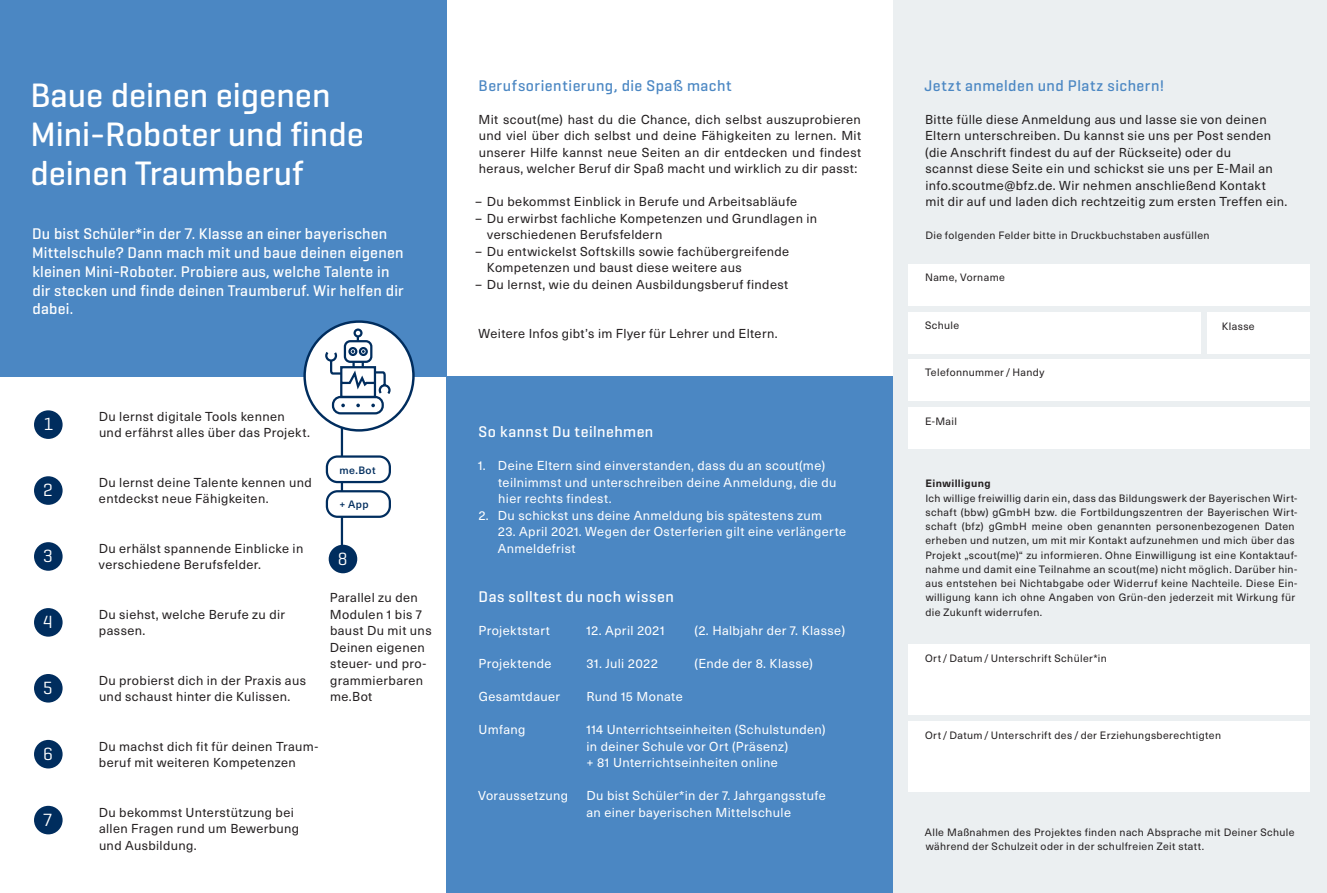
<style>
.page{position:relative;width:1327px;height:893px;background:#fff}
.page>*{position:absolute;margin:0;border:0;box-sizing:border-box;transform-origin:0 0}
.GG_23_Pt__Medium__We{font:500 34.5px/39px "Geogrotesque";color:#fff}
.NHU_8_5_Pt__Schwarz{font:18px "Geogrotesque";color:#fff}
.GG_10_5_Pt__Medium{font:500 15.75px/18.8px "Geogrotesque";letter-spacing:.015em;color:#fff}
.NHU_8_5_Pt__Schwarz-2{font:500 15.75px "Geogrotesque";letter-spacing:.03em;color:#4b87c3}
.NHU_8_5_Pt__Schwarz-3{font:500 15.75px "Geogrotesque";letter-spacing:.03em;color:#fff}
.NHU_8_5_Pt__Schwarz-4{font:12.75px/16.5px "Neue Haas Unica Pro";letter-spacing:.03em;color:#231f20}
.NHU_8_5_Pt__Schwarz-5{font:12.75px/16.5px "Neue Haas Unica Pro";letter-spacing:.03em;color:#fff}
.NHU_8_5_Pt__Schwarz-6{font:10.5px/14.2px "Neue Haas Unica Pro";letter-spacing:.035em;color:#231f20}
.NHU_8_5_Pt__Schwarz-7{font:700 10.5px "Neue Haas Unica Pro";letter-spacing:.035em;color:#231f20}
.NHU_8_5_Pt__Schwarz-8{font:500 10.5px "Neue Haas Unica Pro";letter-spacing:.04em;color:#002d5e}
</style>
<div class="page">
<div style="left:893px;top:0;width:434px;height:893px;background:#ebeff1"></div>
<div style="left:0;top:0;width:446px;height:376px;background:#4b87c3"></div>
<div style="left:446px;top:376px;width:447px;height:517px;background:#4b87c3"></div>
<div style="left:34px;top:410px;width:29px;height:29px;background:#002d5e;border-radius:50%"></div>
<div style="left:34px;top:476px;width:29px;height:29px;background:#002d5e;border-radius:50%"></div>
<div style="left:34px;top:542px;width:29px;height:29px;background:#002d5e;border-radius:50%"></div>
<div style="left:34px;top:608px;width:29px;height:29px;background:#002d5e;border-radius:50%"></div>
<div style="left:34px;top:674px;width:29px;height:29px;background:#002d5e;border-radius:50%"></div>
<div style="left:34px;top:740px;width:29px;height:28px;background:#002d5e;border-radius:50%"></div>
<div style="left:34px;top:806px;width:29px;height:28px;background:#002d5e;border-radius:50%"></div>
<div style="left:305px;top:322px;width:108px;height:108px;background:#fff;border-radius:50%"></div>
<div style="left:303px;top:320px;width:112px;height:112px;border:2px solid #002d5e;border-radius:50%"></div>
<svg style="left:324px;top:327px;width:68px;height:88px"></svg>
<hr style="left:341px;top:428px;width:2px;height:121px;background:#002d5e">
<div style="left:329px;top:545px;width:28px;height:28px;background:#002d5e;border-radius:50%"></div>
<div style="left:327px;top:457px;width:63px;height:25px;background:#fff;border-radius:11px"></div>
<div style="left:326px;top:455px;width:65px;height:28px;border:2px solid #002d5e;border-radius:11px"></div>
<div style="left:327px;top:491px;width:63px;height:26px;background:#fff;border-radius:11px"></div>
<div style="left:326px;top:490px;width:65px;height:28px;border:2px solid #002d5e;border-radius:11px"></div>
<div style="left:908px;top:264px;width:402px;height:42px;background:#fff"></div>
<div style="left:908px;top:359px;width:402px;height:42px;background:#fff"></div>
<div style="left:908px;top:312px;width:293px;height:41px;background:#fff"></div>
<div style="left:1207px;top:312px;width:103px;height:41px;background:#fff"></div>
<div style="left:908px;top:407px;width:402px;height:42px;background:#fff"></div>
<div style="left:908px;top:644px;width:402px;height:71px;background:#fff"></div>
<div style="left:908px;top:721px;width:402px;height:71px;background:#fff"></div>
<p class="GG_23_Pt__Medium__We" style="left:30px;top:75px;width:335px">Baue deinen eigenen<br>Mini-Roboter und finde deinen Traumberuf</p>
<p class="GG_10_5_Pt__Medium" style="left:32px;top:224px;width:373px">Du bist Schüler*in der 7. Klasse an einer bayerischen Mittelschule? Dann mach mit und baue deinen eigenen kleinen Mini-Roboter. Probiere aus, welche Talente in dir stecken und finde deinen Traumberuf. Wir helfen dir dabei.</p>
<p class="NHU_8_5_Pt__Schwarz" style="left:44px;top:413px;width:10px">1</p>
<p class="NHU_8_5_Pt__Schwarz" style="left:43px;top:479px;width:11px">2</p>
<p class="NHU_8_5_Pt__Schwarz" style="left:43px;top:545px;width:11px">3</p>
<p class="NHU_8_5_Pt__Schwarz" style="left:43px;top:611px;width:11px">4</p>
<p class="NHU_8_5_Pt__Schwarz" style="left:43px;top:676px;width:11px">5</p>
<p class="NHU_8_5_Pt__Schwarz" style="left:43px;top:742px;width:11px">6</p>
<p class="NHU_8_5_Pt__Schwarz" style="left:43px;top:808px;width:10px">7</p>
<p class="NHU_8_5_Pt__Schwarz-4" style="left:99px;top:408px;width:188px">Du lernst digitale Tools kennen</p>
<p class="NHU_8_5_Pt__Schwarz-4" style="left:99px;top:425px;width:212px">und erfährst alles über das Projekt.</p>
<p class="NHU_8_5_Pt__Schwarz-4" style="left:99px;top:474px;width:215px">Du lernst deine Talente kennen und entdeckst neue Fähigkeiten.</p>
<p class="NHU_8_5_Pt__Schwarz-4" style="left:99px;top:540px;width:206px">Du erhälst spannende Einblicke in verschiedene Berufsfelder.</p>
<p class="NHU_8_5_Pt__Schwarz-4" style="left:99px;top:606px;width:188px">Du siehst, welche Berufe zu dir passen.</p>
<p class="NHU_8_5_Pt__Schwarz-4" style="left:99px;top:672px;width:209px">Du probierst dich in der Praxis aus</p>
<p class="NHU_8_5_Pt__Schwarz-4" style="left:99px;top:689px;width:193px">und schaust hinter die Kulissen.</p>
<p class="NHU_8_5_Pt__Schwarz-8" style="left:339px;top:464px;width:38px">me.Bot</p>
<p class="NHU_8_5_Pt__Schwarz-8" style="left:339px;top:498px;width:31px">+ App</p>
<p class="NHU_8_5_Pt__Schwarz" style="left:338px;top:547px;width:11px">8</p>
<p class="NHU_8_5_Pt__Schwarz-4" style="left:330px;top:590px;width:103px">Parallel zu den<br>Modulen 1 bis 7 baust Du mit uns<br>Deinen eigenen steuer- und pro&shy;grammierbaren me.Bot</p>
<p class="NHU_8_5_Pt__Schwarz-4" style="left:99px;top:738px;width:221px">Du machst dich fit für deinen Traum&shy;beruf mit weiteren Kompetenzen</p>
<p class="NHU_8_5_Pt__Schwarz-4" style="left:99px;top:804px;width:202px">Du bekommst Unterstützung bei allen Fragen rund um Bewerbung und Ausbildung.</p>
<p class="NHU_8_5_Pt__Schwarz-2" style="left:478px;top:76px;width:255px">Berufsorientierung, die Spaß macht</p>
<p class="NHU_8_5_Pt__Schwarz-4" style="left:478px;top:111px;width:384px;text-align:justify">Mit scout(me) hast du die Chance, dich selbst auszuprobieren und viel über dich selbst und deine Fähigkeiten zu lernen. Mit unserer Hilfe kannst neue Seiten an dir entdecken und findest heraus, welcher Beruf dir Spaß macht und wirklich zu dir passt:</p>
<p class="NHU_8_5_Pt__Schwarz-4" style="left:475px;top:194px;width:323px">– Du bekommst Einblick in Berufe und Arbeitsabläufe</p>
<p class="NHU_8_5_Pt__Schwarz-4" style="left:487px;top:210px;width:331px;text-indent:-12px">– Du erwirbst fachliche Kompetenzen und Grundlagen in verschiedenen Berufsfeldern</p>
<p class="NHU_8_5_Pt__Schwarz-4" style="left:475px;top:243px;width:315px">– Du entwickelst Softskills sowie fachübergreifende</p>
<p class="NHU_8_5_Pt__Schwarz-4" style="left:487px;top:260px;width:256px">Kompetenzen und baust diese weitere aus</p>
<p class="NHU_8_5_Pt__Schwarz-4" style="left:475px;top:276px;width:314px">– Du lernst, wie du deinen Ausbildungsberuf findest</p>
<p class="NHU_8_5_Pt__Schwarz-4" style="left:478px;top:326px;width:301px">Weitere Infos gibt’s im Flyer für Lehrer und Eltern.</p>
<p class="NHU_8_5_Pt__Schwarz-3" style="left:478px;top:422px;width:176px">So kannst Du teilnehmen</p>
<p class="NHU_8_5_Pt__Schwarz-5" style="left:498px;top:458px;width:340px;text-indent:-20px">1. Deine Eltern sind einverstanden, dass du an scout(me) teilnimmst und unterschreiben deine Anmeldung, die du hier rechts findest.</p>
<p class="NHU_8_5_Pt__Schwarz-5" style="left:478px;top:507px;width:345px">2. Du schickst uns deine Anmeldung bis spätestens zum</p>
<p class="NHU_8_5_Pt__Schwarz-5" style="left:498px;top:524px;width:350px">23. April 2021. Wegen der Osterferien gilt eine verlängerte<br>Anmeldefrist</p>
<p class="NHU_8_5_Pt__Schwarz-3" style="left:478px;top:587px;width:197px">Das solltest du noch wissen</p>
<p class="NHU_8_5_Pt__Schwarz-5" style="left:478px;top:623px;width:73px">Projektstart</p>
<p class="NHU_8_5_Pt__Schwarz-5" style="left:586px;top:623px;width:80px">12. April 2021</p>
<p class="NHU_8_5_Pt__Schwarz-5" style="left:694px;top:623px;width:152px">(2. Halbjahr der 7. Klasse)</p>
<p class="NHU_8_5_Pt__Schwarz-5" style="left:478px;top:656px;width:75px">Projektende</p>
<p class="NHU_8_5_Pt__Schwarz-5" style="left:586px;top:656px;width:73px">31. Juli 2022</p>
<p class="NHU_8_5_Pt__Schwarz-5" style="left:694px;top:656px;width:120px">(Ende der 8. Klasse)</p>
<p class="NHU_8_5_Pt__Schwarz-5" style="left:479px;top:689px;width:83px">Gesamtdauer</p>
<p class="NHU_8_5_Pt__Schwarz-5" style="left:586px;top:689px;width:98px">Rund 15 Monate</p>
<p class="NHU_8_5_Pt__Schwarz-5" style="left:478px;top:722px;width:49px">Umfang</p>
<p class="NHU_8_5_Pt__Schwarz-5" style="left:586px;top:722px;width:241px">114 Unterrichtseinheiten (Schulstunden) in deiner Schule vor Ort (Präsenz)</p>
<p class="NHU_8_5_Pt__Schwarz-5" style="left:586px;top:755px;width:193px">+ 81 Unterrichtseinheiten online</p>
<p class="NHU_8_5_Pt__Schwarz-5" style="left:478px;top:788px;width:91px">Voraussetzung</p>
<p class="NHU_8_5_Pt__Schwarz-5" style="left:586px;top:788px;width:241px">Du bist Schüler*in der 7. Jahrgangsstufe an einer bayerischen Mittelschule</p>
<p class="NHU_8_5_Pt__Schwarz-2" style="left:924px;top:76px;width:241px">Jetzt anmelden und Platz sichern!</p>
<p class="NHU_8_5_Pt__Schwarz-4" style="left:925px;top:111px;width:364px">Bitte fülle diese Anmeldung aus und lasse sie von deinen Eltern unterschreiben. Du kannst sie uns per Post senden (die Anschrift findest du auf der Rückseite) oder du<br>scannst diese Seite ein und schickst sie uns per E-Mail an info.scoutme@bfz.de. Wir nehmen anschließend Kontakt mit dir auf und laden dich rechtzeitig zum ersten Treffen ein.</p>
<p class="NHU_8_5_Pt__Schwarz-6" style="left:925px;top:229px;width:286px">Die folgenden Felder bitte in Druckbuchstaben ausfüllen</p>
<p class="NHU_8_5_Pt__Schwarz-6" style="left:925px;top:271px;width:81px">Name, Vorname</p>
<p class="NHU_8_5_Pt__Schwarz-6" style="left:925px;top:318px;width:36px">Schule</p>
<p class="NHU_8_5_Pt__Schwarz-6" style="left:1221px;top:319px;width:34px">Klasse</p>
<p class="NHU_8_5_Pt__Schwarz-6" style="left:925px;top:365px;width:121px">Telefonnummer / Handy</p>
<p class="NHU_8_5_Pt__Schwarz-6" style="left:925px;top:414px;width:33px">E-Mail</p>
<p class="NHU_8_5_Pt__Schwarz-7" style="left:925px;top:477px;width:67px">Einwilligung</p>
<p class="NHU_8_5_Pt__Schwarz-6" style="left:925px;top:491px;width:373px">Ich willige freiwillig darin ein, dass das Bildungswerk der Bayerischen Wirt&shy;schaft (bbw) gGmbH bzw. die Fortbildungszentren der Bayerischen Wirt&shy;schaft (bfz) gGmbH meine oben genannten personenbezogenen Daten erheben und nutzen, um mit mir Kontakt aufzunehmen und mich über das Projekt „scout(me)“ zu informieren. Ohne Einwilligung ist eine Kontaktauf&shy;nahme und damit eine Teilnahme an scout(me) nicht möglich. Darüber hin&shy;aus entstehen bei Nichtabgabe oder Widerruf keine Nachteile. Diese Ein&shy;willigung kann ich ohne Angaben von Grün-den jederzeit mit Wirkung für die Zukunft widerrufen.</p>
<p class="NHU_8_5_Pt__Schwarz-6" style="left:925px;top:651px;width:183px">Ort / Datum / Unterschrift Schüler*in</p>
<p class="NHU_8_5_Pt__Schwarz-6" style="left:925px;top:728px;width:297px">Ort / Datum / Unterschrift des / der Erziehungsberechtigten</p>
<p class="NHU_8_5_Pt__Schwarz-6" style="left:925px;top:825px;width:371px">Alle Maßnahmen des Projektes finden nach Absprache mit Deiner Schule während der Schulzeit oder in der schulfreien Zeit statt.</p>
</div>
